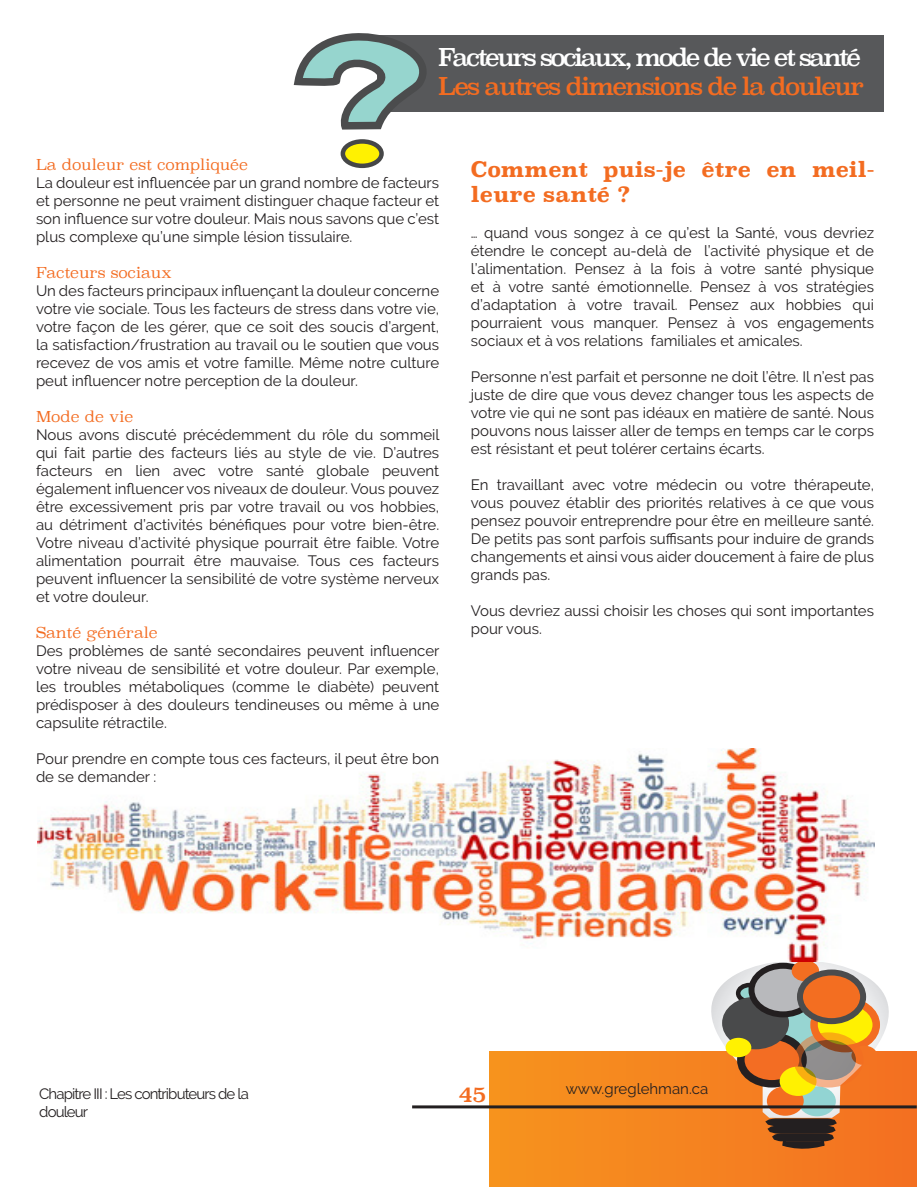
<style>
.page{position:relative;width:918px;height:1188px;background:#fff}
.page>*{position:absolute;margin:0;border:0;box-sizing:border-box;transform-origin:0 0}
.heading_4{font:24px "Superclarendon";letter-spacing:-.11em;color:#fff}
.heading_4-2{font:24px "Superclarendon";letter-spacing:-.08em;color:#f36c21}
.t1{font:700 21px/25.2px "Superclarendon Rg";color:#f36c21}
.t2{font:21px "Superclarendon";color:#f36c21}
.t3{font:15px/18px "Raleway";color:#231f20;text-align:justify}
.t4{font:15px "Superclarendon Lt";color:#f36c21}
.t5{font:15px "Raleway";letter-spacing:-.06em;color:#231f20}
</style>
<div class="page">
<div style="left:377px;top:35px;width:506px;height:77px;background:#57585a"></div>
<div style="left:490px;top:1051px;width:427px;height:136px;background:linear-gradient(to right,#f6941e,#f37022)"></div>
<svg style="left:560px;top:962px;width:357px;height:156px"></svg>
<svg style="left:738px;top:985px;width:23px;height:16px"></svg>
<div style="left:736px;top:983px;width:27px;height:21px;border:4px solid #231f20;border-radius:50%"></div>
<div style="left:775px;top:1006px;width:55px;height:46px;background:#96d5d2;border-radius:50%"></div>
<svg style="left:761px;top:1116px;width:81px;height:34px"></svg>
<div style="left:741px;top:1036px;width:62px;height:48px;background:#f36c21;border-radius:50%"></div>
<div style="left:737px;top:1032px;width:70px;height:56px;border:8px solid #231f20;border-radius:50%"></div>
<div style="left:799px;top:1087px;width:36px;height:29px;background:#92d4d3;border-radius:50%"></div>
<div style="left:798px;top:1086px;width:38px;height:30px;border:2px solid #92d4d1;border-radius:50%"></div>
<div style="left:767px;top:1086px;width:37px;height:30px;background:#f36e21;border-radius:50%"></div>
<div style="left:780px;top:1067px;width:37px;height:29px;background:#fff101;border-radius:50%"></div>
<svg style="left:814px;top:1001px;width:62px;height:48px"></svg>
<div style="left:810px;top:997px;width:70px;height:55px;border:8px solid #f36c21;border-radius:50%"></div>
<div style="left:722px;top:997px;width:67px;height:52px;background:#494a4b;border-radius:50%"></div>
<div style="left:751px;top:966px;width:64px;height:48px;background:#b8b9bc;border-radius:50%"></div>
<div style="left:748px;top:963px;width:70px;height:54px;border:6px solid #231f20;border-radius:50%"></div>
<div style="left:851px;top:1046px;width:26px;height:19px;background:#f47321;border-radius:50%"></div>
<div style="left:726px;top:1038px;width:25px;height:19px;background:#fff101;border-radius:50%"></div>
<div style="left:794px;top:963px;width:23px;height:16px;background:#f36e21;border-radius:50%"></div>
<div style="left:792px;top:960px;width:27px;height:21px;border:4px solid #f36e21;border-radius:50%"></div>
<svg style="left:798px;top:1036px;width:62px;height:48px;fill:#8f8d8d"></svg>
<div style="left:794px;top:1032px;width:69px;height:56px;border:8px solid #f36c21;border-radius:50%"></div>
<div style="left:800px;top:973px;width:63px;height:48px;background:#f36e21;border-radius:50%"></div>
<div style="left:797px;top:970px;width:69px;height:54px;border:6px solid #4b4c4d;border-radius:50%"></div>
<hr style="left:412px;top:1105px;width:505px;height:3px;background:#231f20">
<svg style="left:293px;top:33px;width:133px;height:97px"></svg>
<svg style="left:343px;top:141px;width:39px;height:25px"></svg>
<div style="left:341px;top:139px;width:43px;height:29px;border:4px solid #464748;border-radius:50%"></div>
<img style="left:38px;top:749px;width:836px;height:213px">
<p class="heading_4" style="left:438px;top:41px;width:424px">Facteurs sociaux, mode de vie et santé</p>
<p class="heading_4-2" style="left:438px;top:70px;width:427px">Les autres dimensions de la douleur</p>
<p class="t4" style="left:36px;top:156px;width:213px">La douleur est compliquée</p>
<p class="t3" style="left:36px;top:174px;width:405px">La douleur est influencée par un grand nombre de facteurs et personne ne peut vraiment distinguer chaque facteur et son influence sur votre douleur. Mais nous savons que c’est plus complexe qu’une simple lésion tissulaire.</p>
<p class="t4" style="left:36px;top:264px;width:138px">Facteurs sociaux</p>
<p class="t3" style="left:36px;top:282px;width:405px">Un des facteurs principaux influençant la douleur concerne votre vie sociale. Tous les facteurs de stress dans votre vie, votre façon de les gérer, que ce soit des soucis d’argent, la satisfaction/frustration au travail ou le soutien que vous recevez de vos amis et votre famille. Même notre culture peut influencer notre perception de la douleur.</p>
<p class="t4" style="left:36px;top:408px;width:99px">Mode de vie</p>
<p class="t3" style="left:36px;top:426px;width:405px">Nous avons discuté précédemment du rôle du sommeil qui fait partie des facteurs liés au style de vie. D’autres facteurs en lien avec votre santé globale peuvent également influencer vos niveaux de douleur. Vous pouvez être excessivement pris par votre travail ou vos hobbies, au détriment d’activités bénéfiques pour votre bien-être.<br>Votre niveau d’activité physique pourrait être faible. Votre alimentation pourrait être mauvaise. Tous ces facteurs peuvent influencer la sensibilité de votre système nerveux et votre douleur.</p>
<p class="t4" style="left:36px;top:624px;width:123px">Santé générale</p>
<p class="t3" style="left:36px;top:642px;width:405px">Des problèmes de santé secondaires peuvent influencer votre niveau de sensibilité et votre douleur. Par exemple, les troubles métaboliques (comme le diabète) peuvent prédisposer à des douleurs tendineuses ou même à une capsulite rétractile.</p>
<p class="t3" style="left:36px;top:750px;width:405px">Pour prendre en compte tous ces facteurs, il peut être bon de se demander :</p>
<p class="t1" style="left:471px;top:157px;width:405px">Comment puis-je être en meil&shy;leure santé ?</p>
<p class="t3" style="left:471px;top:224px;width:405px">… quand vous songez à ce qu’est la Santé, vous devriez étendre le concept au-delà de l’activité physique et de l’alimentation. Pensez à la fois à votre santé physique et à votre santé émotionnelle. Pensez à vos stratégies d’adaptation à votre travail. Pensez aux hobbies qui pourraient vous manquer. Pensez à vos engagements sociaux et à vos relations familiales et amicales.</p>
<p class="t3" style="left:471px;top:368px;width:405px">Personne n’est parfait et personne ne doit l’être. Il n’est pas juste de dire que vous devez changer tous les aspects de votre vie qui ne sont pas idéaux en matière de santé. Nous pouvons nous laisser aller de temps en temps car le corps est résistant et peut tolérer certains écarts.</p>
<p class="t3" style="left:471px;top:476px;width:405px">En travaillant avec votre médecin ou votre thérapeute, vous pouvez établir des priorités relatives à ce que vous pensez pouvoir entreprendre pour être en meilleure santé.<br>De petits pas sont parfois suffisants pour induire de grands changements et ainsi vous aider doucement à faire de plus grands pas.</p>
<p class="t3" style="left:471px;top:602px;width:405px">Vous devriez aussi choisir les choses qui sont importantes pour vous.</p>
<p class="t5" style="left:39px;top:1085px;width:211px">Chapitre III : Les contributeurs de la</p>
<p class="t3" style="left:566px;top:1080px;width:144px">www.greglehman.ca</p>
<p class="t5" style="left:39px;top:1103px;width:50px">douleur</p>
<h2 class="t2" style="left:458px;top:1080px;width:30px">45</h2>
</div>
